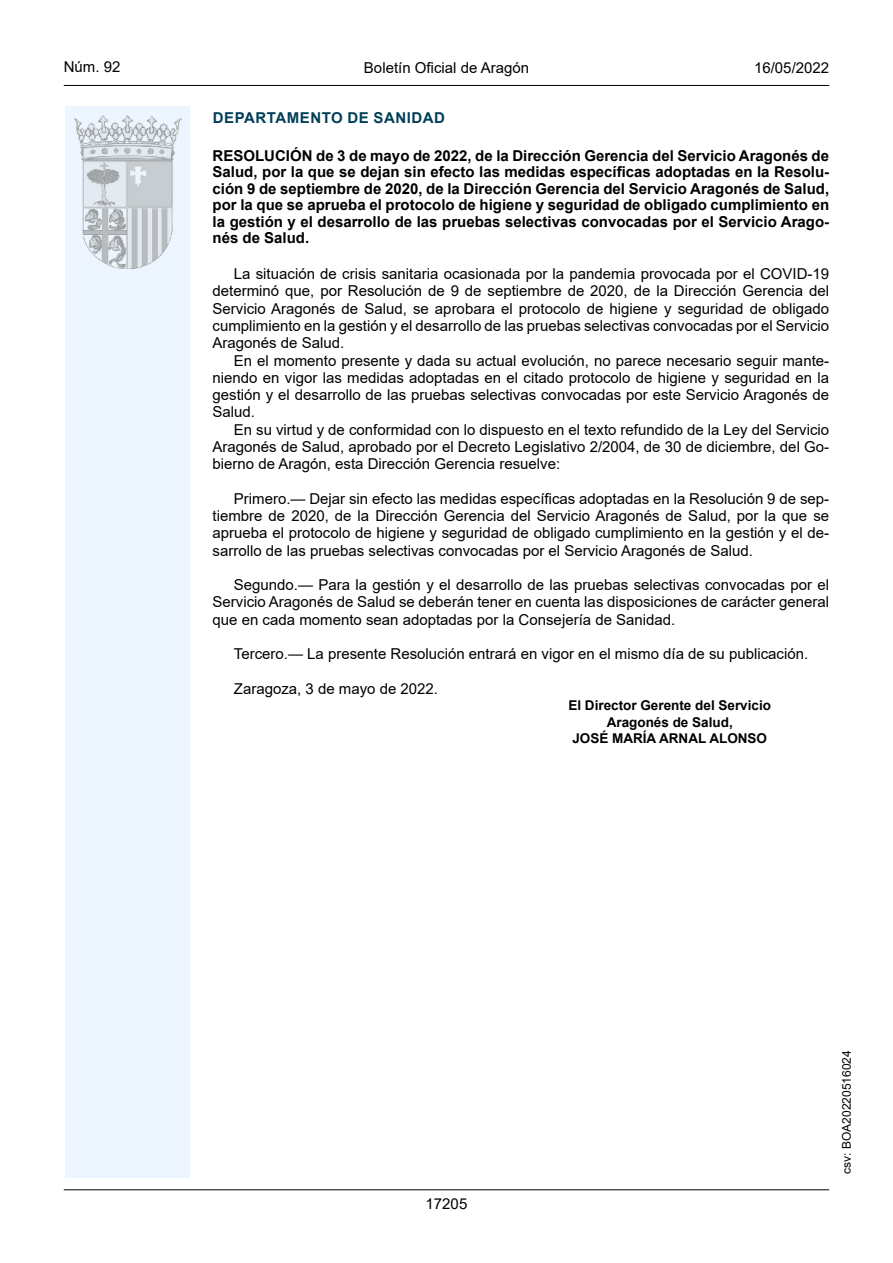
<style>
.page{position:relative;width:893px;height:1263px;background:#fff}
.page>*{position:absolute;margin:0;border:0;box-sizing:border-box;transform-origin:0 0}
.inicio_de_parrafo{font:15px/17.2px "Arial";color:#000;text-align:justify}
.Titulo_text{font:15px/16.5px "Arial Bold MT2";color:#000;text-align:justify}
.estilo_head-c{font:15px "Arial";color:#000}
.emisor_text{font:15px "Arial Bold MT2";letter-spacing:.035em;color:#003f58}
.estilo_head-d{font:15px "Arial MT2";color:#000}
.estilo_head-i{font:15px "Arial MT2";color:#000}
.numero_pagina{font:15px "Arial MT2";color:#000}
.firma_der{font:13.5px "Arial Bold MT2";color:#000}
.estilo_head-i-2{font:12px "Arial MT2";color:#000}
.s1{font-family:"Arial";font-weight:700}
</style>
<div class="page">
<div style="left:65px;top:106px;width:125px;height:1072px;background:#edf6fe"></div>
<img style="left:75px;top:115px;width:106px;height:153px">
<hr style="left:64px;top:85px;width:765px;height:1px;background:#000">
<hr style="left:64px;top:1189px;width:765px;height:1px;background:#000">
<p class="estilo_head-i" style="left:64px;top:57px;width:58px">Núm. 92</p>
<p class="estilo_head-c" style="left:364px;top:57px;width:167px">Boletín Oficial de Aragón</p>
<p class="estilo_head-d" style="left:754px;top:57px;width:77px">16/05/2022</p>
<h5 class="emisor_text" style="left:213px;top:107px;width:234px">DEPARTAMENTO DE SANIDAD</h5>
<p class="Titulo_text" style="left:213px;top:147px;width:618px">RESOLUCIÓN de 3 de mayo de 2022, de la Dirección Gerencia del Servicio Aragonés de <span class="s1">Salud, por la que se dejan sin efecto las medidas específicas adoptadas en la Resolu&shy;</span>ción 9 de septiembre de 2020, de la Dirección Gerencia del Servicio Aragonés de Salud, por la que se aprueba el protocolo de higiene y seguridad de obligado cumplimiento en la gestión y el desarrollo de las pruebas selectivas convocadas por el Servicio Arago&shy;nés de Salud.</p>
<p class="inicio_de_parrafo" style="left:213px;top:265px;width:618px;text-indent:21px">La situación de crisis sanitaria ocasionada por la pandemia provocada por el COVID-19 determinó que, por Resolución de 9 de septiembre de 2020, de la Dirección Gerencia del Servicio Aragonés de Salud, se aprobara el protocolo de higiene y seguridad de obligado cumplimiento en la gestión y el desarrollo de las pruebas selectivas convocadas por el Servicio Aragonés de Salud.</p>
<p class="inicio_de_parrafo" style="left:213px;top:351px;width:618px;text-indent:21px">En el momento presente y dada su actual evolución, no parece necesario seguir mante&shy;niendo en vigor las medidas adoptadas en el citado protocolo de higiene y seguridad en la gestión y el desarrollo de las pruebas selectivas convocadas por este Servicio Aragonés de Salud.</p>
<p class="inicio_de_parrafo" style="left:213px;top:421px;width:618px;text-indent:21px">En su virtud y de conformidad con lo dispuesto en el texto refundido de la Ley del Servicio Aragonés de Salud, aprobado por el Decreto Legislativo 2/2004, de 30 de diciembre, del Go&shy;bierno de Aragón, esta Dirección Gerencia resuelve:</p>
<p class="inicio_de_parrafo" style="left:213px;top:490px;width:618px;text-indent:21px">Primero.— Dejar sin efecto las medidas específicas adoptadas en la Resolución 9 de sep&shy;tiembre de 2020, de la Dirección Gerencia del Servicio Aragonés de Salud, por la que se aprueba el protocolo de higiene y seguridad de obligado cumplimiento en la gestión y el de&shy;sarrollo de las pruebas selectivas convocadas por el Servicio Aragonés de Salud.</p>
<p class="inicio_de_parrafo" style="left:213px;top:576px;width:618px;text-indent:21px">Segundo.— Para la gestión y el desarrollo de las pruebas selectivas convocadas por el Servicio Aragonés de Salud se deberán tener en cuenta las disposiciones de carácter general que en cada momento sean adoptadas por la Consejería de Sanidad.</p>
<p class="inicio_de_parrafo" style="left:234px;top:645px;width:576px">Tercero.— La presente Resolución entrará en vigor en el mismo día de su publicación.</p>
<p class="inicio_de_parrafo" style="left:234px;top:680px;width:206px">Zaragoza, 3 de mayo de 2022.</p>
<p class="firma_der" style="left:568px;top:696px;width:204px">El Director Gerente del Servicio</p>
<p class="firma_der" style="left:607px;top:712px;width:128px">Aragonés de Salud,</p>
<p class="firma_der" style="left:572px;top:729px;width:196px">JOSÉ MARÍA ARNAL ALONSO</p>
<p class="numero_pagina" style="left:426px;top:1193px;width:43px">17205</p>
<p class="estilo_head-i-2" style="left:838px;top:1174px;width:125px;rotate:-90deg">csv: BOA20220516024</p>
</div>
